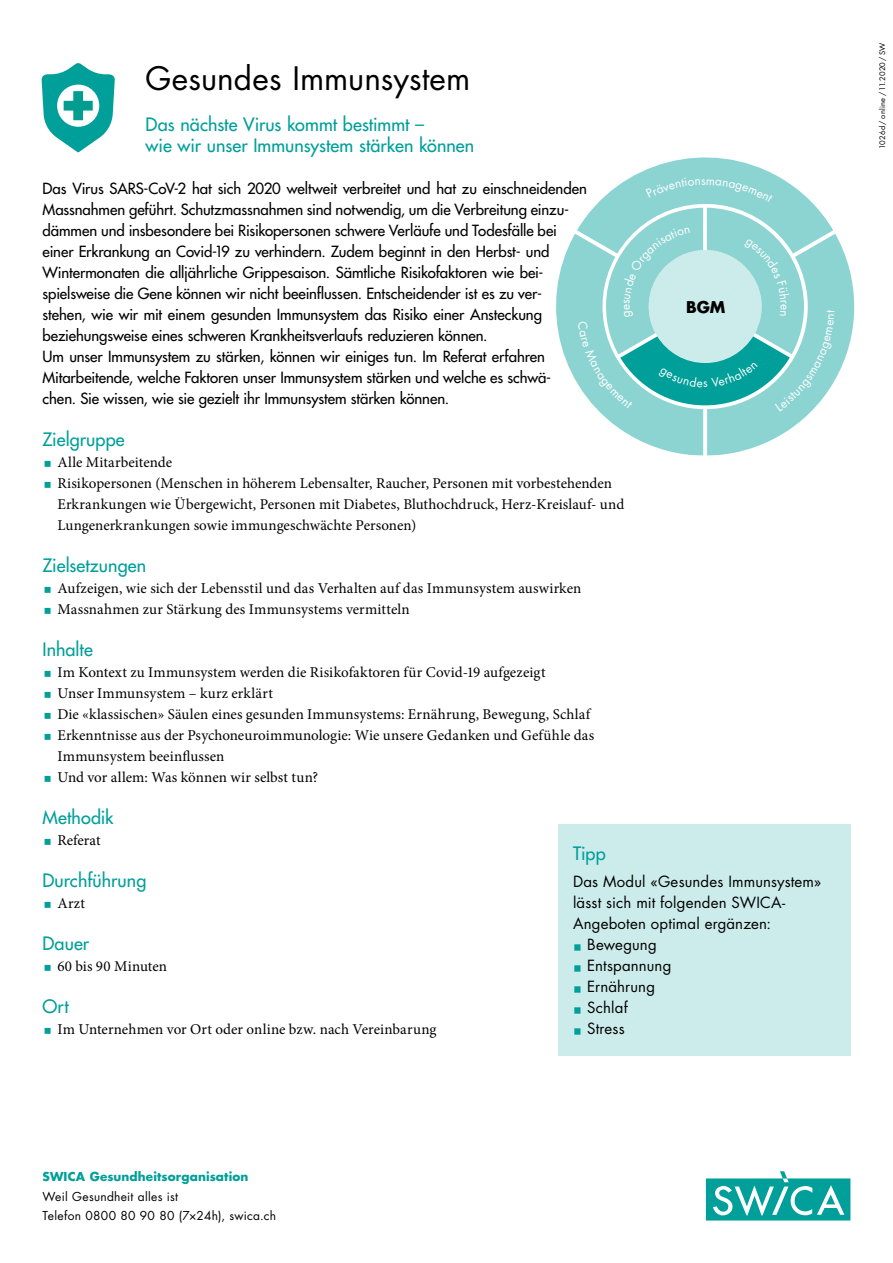
<style>
.page{position:relative;width:893px;height:1263px;background:#fff}
.page>*{position:absolute;margin:0;border:0;box-sizing:border-box;transform-origin:0 0}
.t1{font:31.5px "Futura Std";color:#000}
.t2{font:500 18px/21px "Futura Std";letter-spacing:.005em;color:#009f9a}
.t3{font:700 15.75px "Futura Std";color:#000}
.t4{font:500 15px/21px "Futura Std";letter-spacing:-.005em;color:#000}
.t5{font:15px/21px "Minion Pro";letter-spacing:.005em;color:#000}
.t6{font:15px/21px "Futura Std";letter-spacing:.01em;color:#000}
.t7{font:12px/19.8px "Futura Std";letter-spacing:.02em;color:#000}
.t8{font:700 12px "Futura Std";letter-spacing:.01em;color:#009f9a}
.t9{font:7.5px "Futura Std";letter-spacing:.03em;color:#000}
.s1{font-family:"Minion Pro";font-size:21.75px;color:#009f9a}
</style>
<div class="page">
<svg style="left:706px;top:1171px;width:144px;height:49px"></svg>
<svg style="left:41px;top:63px;width:74px;height:89px"></svg>
<div style="left:558px;top:824px;width:292px;height:231px;background:#cceceb"></div>
<svg style="left:556px;top:157px;width:299px;height:299px"></svg>
<h1 class="t1" style="left:146px;top:58px;width:326px">Gesundes Immunsystem</h1>
<p class="t2" style="left:146px;top:114px;width:330px">Das nächste Virus kommt bestimmt –<br>wie wir unser Immunsystem stärken können</p>
<p class="t4" style="left:43px;top:178px;width:546px">Das Virus SARS-CoV-2 hat sich 2020 weltweit verbreitet und hat zu einschneidenden Massnahmen geführt. Schutzmassnahmen sind notwendig, um die Verbreitung einzu&shy;dämmen und insbesondere bei Risikopersonen schwere Verläufe und Todesfälle bei einer Erkrankung an Covid-19 zu verhindern. Zudem beginnt in den Herbst- und Wintermonaten die alljährliche Grippesaison. Sämtliche Risikofaktoren wie bei&shy;spielsweise die Gene können wir nicht beeinflussen. Entscheidender ist es zu ver&shy;stehen, wie wir mit einem gesunden Immunsystem das Risiko einer Ansteckung beziehungsweise eines schweren Krankheitsverlaufs reduzieren können.<br>Um unser Immunsystem zu stärken, können wir einiges tun. Im Referat erfahren Mitarbeitende, welche Faktoren unser Immunsystem stärken und welche es schwä&shy;chen. Sie wissen, wie sie gezielt ihr Immunsystem stärken können.</p>
<p class="t2" style="left:43px;top:429px;width:84px">Zielgruppe</p>
<p class="t5" style="left:57px;top:452px;width:568px">Alle Mitarbeitende<br>Risikopersonen (Menschen in höherem Lebensalter, Raucher, Personen mit vorbestehenden Erkrankungen wie Übergewicht, Personen mit Diabetes, Bluthochdruck, Herz-Kreislauf- und Lungenerkrankungen sowie immungeschwächte Personen)</p>
<p class="t2" style="left:43px;top:555px;width:105px">Zielsetzungen</p>
<p class="t5" style="left:57px;top:578px;width:525px">Aufzeigen, wie sich der Lebensstil und das Verhalten auf das Immunsystem auswirken<br>Massnahmen zur Stärkung des Immunsystems vermitteln</p>
<p class="t2" style="left:43px;top:639px;width:52px">Inhalte</p>
<p class="t5" style="left:57px;top:662px;width:538px">Im Kontext zu Immunsystem werden die Risikofaktoren für Covid-19 aufgezeigt<br>Unser Immunsystem – kurz erklärt<br>Die «klassischen» Säulen eines gesunden Immunsystems: Ernährung, Bewegung, Schlaf Erkenntnisse aus der Psychoneuroimmunologie: Wie unsere Gedanken und Gefühle das Immunsystem beeinflussen<br>Und vor allem: Was können wir selbst tun?</p>
<p class="t2" style="left:43px;top:807px;width:72px">Methodik</p>
<p class="t5" style="left:57px;top:830px;width:45px">Referat</p>
<p class="t2" style="left:43px;top:870px;width:105px">Durchführung</p>
<p class="t5" style="left:57px;top:893px;width:29px">Arzt</p>
<p class="t2" style="left:43px;top:933px;width:48px">Dauer</p>
<p class="t5" style="left:57px;top:956px;width:111px">60 bis 90 Minuten</p>
<p class="t2" style="left:43px;top:996px;width:28px">Ort</p>
<p class="t5" style="left:57px;top:1019px;width:381px">Im Unternehmen vor Ort oder online bzw. nach Vereinbarung</p>
<p class="t3" style="left:686px;top:297px;width:41px">BGM</p>
<p class="t2" style="left:573px;top:843px;width:34px">Tipp</p>
<p class="t6" style="left:573px;top:871px;width:250px">Das Modul «Gesundes Immunsystem» lässt sich mit folgenden SWICA-<br>Angeboten optimal ergänzen:</p>
<p class="t6" style="left:573px;top:934px;width:85px"><span class="s1">■</span> Bewegung</p>
<p class="t6" style="left:573px;top:955px;width:100px"><span class="s1">■</span> Entspannung</p>
<p class="t6" style="left:573px;top:976px;width:84px"><span class="s1">■</span> Ernährung</p>
<p class="t6" style="left:573px;top:997px;width:56px"><span class="s1">■</span> Schlaf</p>
<p class="t6" style="left:573px;top:1018px;width:53px"><span class="s1">■</span> Stress</p>
<p class="t8" style="left:43px;top:1168px;width:207px">SWICA Gesundheitsorganisation</p>
<p class="t7" style="left:43px;top:1186px;width:235px">Weil Gesundheit alles ist<br>Telefon 0800 80 90 80 (7×24h), swica.ch</p>
<p class="t9" style="left:878px;top:149px;width:108px;rotate:-90deg">1026d / online / 11.2020 / SW</p>
</div>
